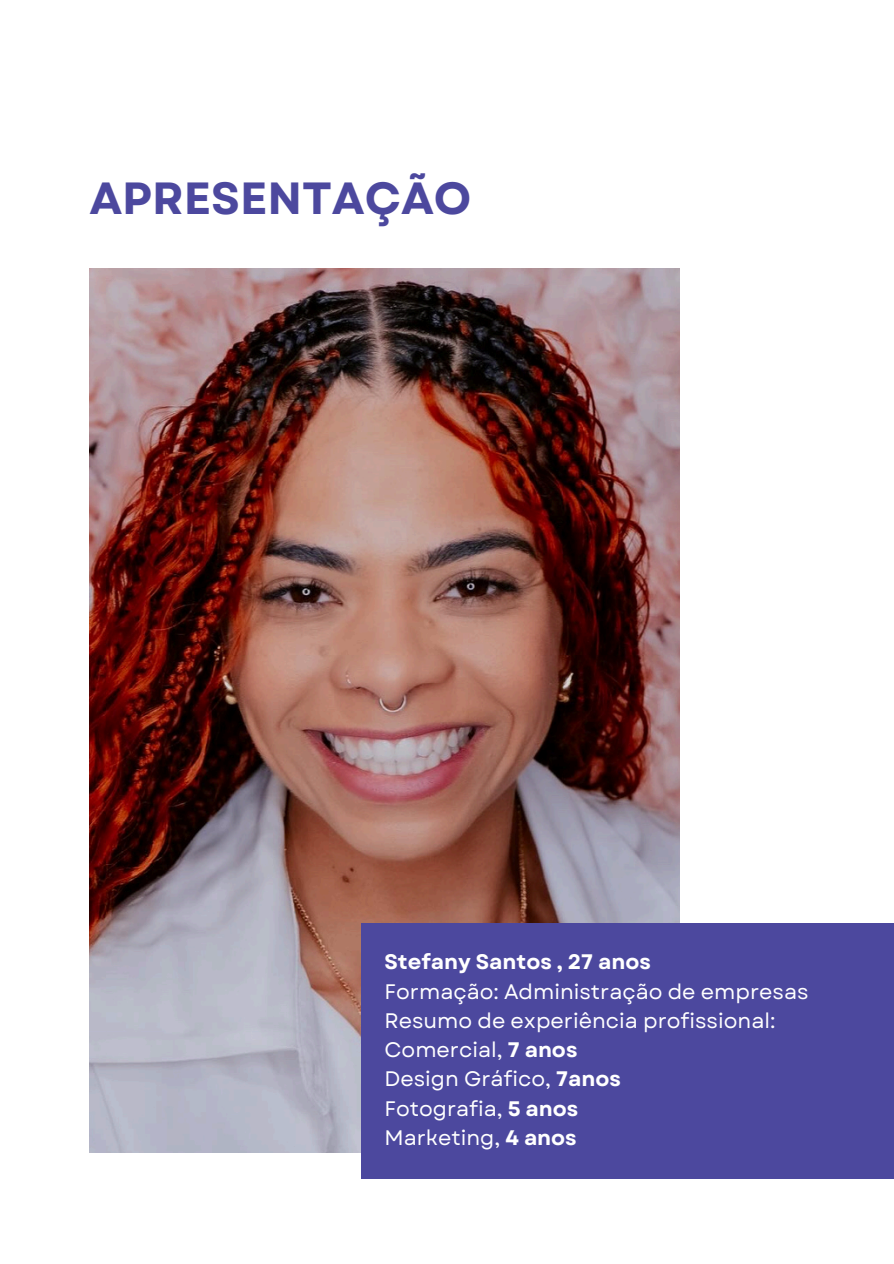
<style>
.page{position:relative;width:894px;height:1264px;background:#fff}
.page>*{position:absolute;margin:0;border:0;box-sizing:border-box;transform-origin:0 0}
.t1{font:700 45px "Garet";color:#4c489e}
.t2{font:21px "Garet";color:#fff}
.t3{font:700 21px "Garet";color:#fff}
.s1{font-weight:700}
</style>
<div class="page">
<img style="left:89px;top:269px;width:590px;height:883px">
<div style="left:361px;top:923px;width:532px;height:255px;background:#4c489e"></div>
<p class="t1" style="left:89px;top:166px;width:383px">APRESENTAÇÃO</p>
<p class="t3" style="left:384px;top:946px;width:268px">Stefany Santos , 27 anos</p>
<p class="t2" style="left:384px;top:976px;width:425px">Formação: Administração de empresas</p>
<p class="t2" style="left:384px;top:1005px;width:392px">Resumo de experiência profissional:</p>
<p class="t2" style="left:384px;top:1034px;width:194px">Comercial, <span class="s1">7 anos</span></p>
<p class="t2" style="left:384px;top:1063px;width:238px">Design Gráfico, <span class="s1">7anos</span></p>
<p class="t2" style="left:384px;top:1093px;width:195px">Fotografia, <span class="s1">5 anos</span></p>
<p class="t2" style="left:384px;top:1122px;width:194px">Marketing, <span class="s1">4 anos</span></p>
</div>
